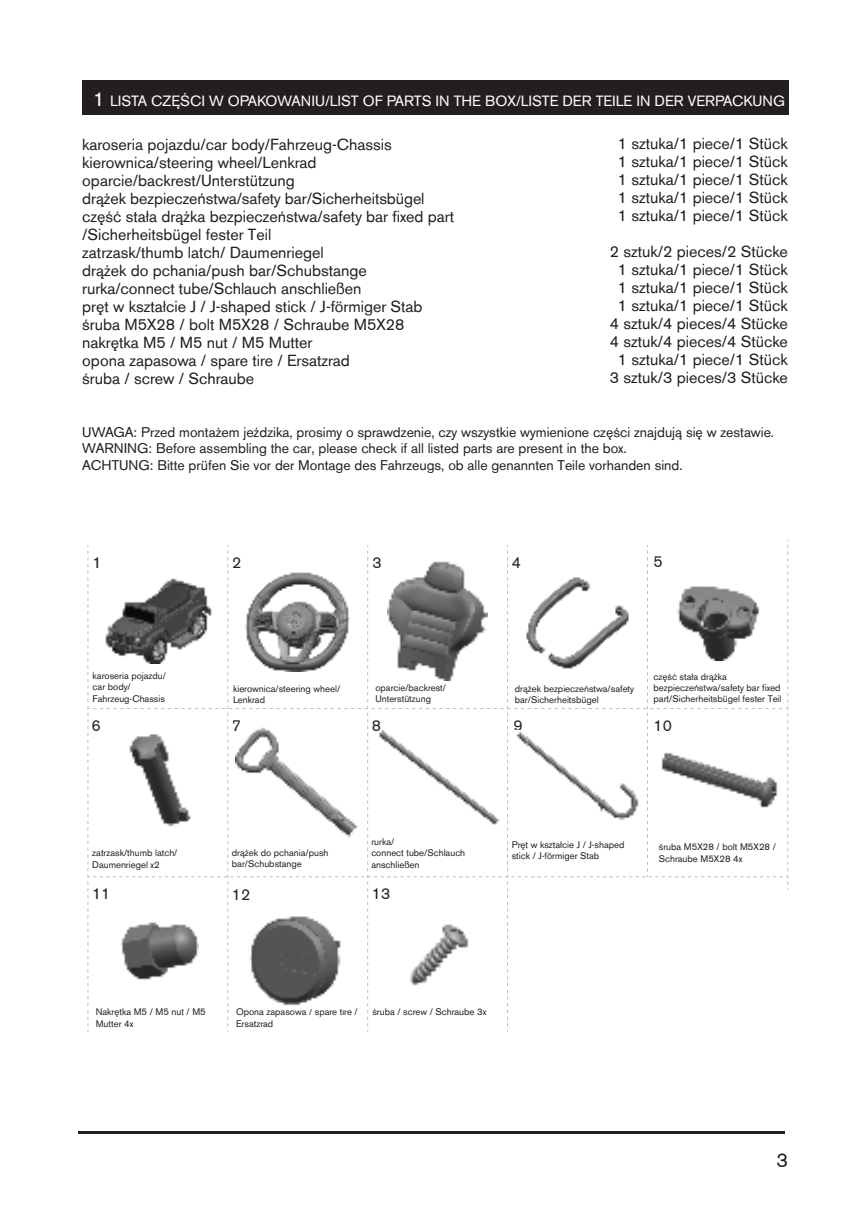
<style>
.page{position:relative;width:862px;height:1214px;background:#fff}
.page>*{position:absolute;margin:0;border:0;box-sizing:border-box;transform-origin:0 0}
.t1{font:20px "Volvo Sans";color:#231f20}
.t2{font:16px/18px "Volvo Sans";color:#231f20}
.t3{font:15.8px "Volvo Sans";color:#231f20}
.t4{font:14.8px "Volvo Sans";color:#fff}
.t5{font:14px/16.8px "Volvo Sans";color:#231f20}
.t6{font:9.6px/11px "Volvo Sans";color:#231f20}
.s1{font-size:20px}
</style>
<div class="page">
<div style="left:82px;top:81px;width:706px;height:34px;background:#231f20"></div>
<hr style="left:78px;top:1130px;width:706px;height:3px;background:#231f20">
<svg style="left:88px;top:539px;width:700px;height:492px"></svg>
<img style="left:245px;top:908px;width:105px;height:99px">
<img style="left:406px;top:916px;width:63px;height:70px">
<img style="left:119px;top:916px;width:79px;height:64px">
<img style="left:659px;top:749px;width:121px;height:59px">
<img style="left:515px;top:730px;width:124px;height:91px">
<img style="left:676px;top:580px;width:87px;height:80px">
<img style="left:371px;top:726px;width:132px;height:99px">
<img style="left:236px;top:726px;width:123px;height:112px">
<img style="left:120px;top:730px;width:76px;height:97px">
<img style="left:521px;top:571px;width:113px;height:98px">
<img style="left:387px;top:560px;width:100px;height:120px">
<img style="left:245px;top:569px;width:104px;height:102px">
<img style="left:104px;top:577px;width:109px;height:86px">
<p class="t4" style="left:93px;top:91px;width:693px"><span class="s1">1</span> LISTA CZĘŚCI W OPAKOWANIU/LIST OF PARTS IN THE BOX/LISTE DER TEILE IN DER VERPACKUNG</p>
<p class="t2" style="left:82px;top:135px;width:373px">karoseria pojazdu/car body/Fahrzeug-Chassis kierownica/steering wheel/Lenkrad oparcie/backrest/Unterstützung<br>drążek bezpieczeństwa/safety bar/Sicherheitsbügel część stała drążka bezpieczeństwa/safety bar fixed part /Sicherheitsbügel fester Teil<br>zatrzask/thumb latch/ Daumenriegel<br>drążek do pchania/push bar/Schubstange rurka/connect tube/Schlauch anschließen<br>pręt w kształcie J / J-shaped stick / J-förmiger Stab śruba M5X28 / bolt M5X28 / Schraube M5X28 nakrętka M5 / M5 nut / M5 Mutter<br>opona zapasowa / spare tire / Ersatzrad<br>śruba / screw / Schraube</p>
<p class="t2" style="left:617px;top:134px;width:172px;text-align:justify">1 sztuka/1 piece/1 Stück 1 sztuka/1 piece/1 Stück 1 sztuka/1 piece/1 Stück 1 sztuka/1 piece/1 Stück 1 sztuka/1 piece/1 Stück</p>
<p class="t2" style="left:610px;top:242px;width:179px;text-align:center">2 sztuk/2 pieces/2 Stücke<br>1 sztuka/1 piece/1 Stück<br>1 sztuka/1 piece/1 Stück<br>1 sztuka/1 piece/1 Stück<br>4 sztuk/4 pieces/4 Stücke<br>4 sztuk/4 pieces/4 Stücke<br>1 sztuka/1 piece/1 Stück<br>3 sztuk/3 pieces/3 Stücke</p>
<p class="t5" style="left:82px;top:423px;width:693px">UWAGA: Przed montażem jeździka, prosimy o sprawdzenie, czy wszystkie wymienione części znajdują się w zestawie.<br>WARNING: Before assembling the car, please check if all listed parts are present in the box.<br>ACHTUNG: Bitte prüfen Sie vor der Montage des Fahrzeugs, ob alle genannten Teile vorhanden sind.</p>
<p class="t3" style="left:93px;top:555px;width:11px">1</p>
<p class="t3" style="left:232px;top:552px;width:11px">2</p>
<p class="t3" style="left:372px;top:555px;width:11px">3</p>
<p class="t3" style="left:512px;top:555px;width:11px">4</p>
<p class="t3" style="left:653px;top:551px;width:11px">5</p>
<p class="t6" style="left:93px;top:670px;width:75px">karoseria pojazdu/ car body/<br>Fahrzeug-Chassis</p>
<p class="t6" style="left:653px;top:671px;width:129px">część stała drążka bezpieczeństwa/safety bar fixed part/Sicherheitsbügel fester Teil</p>
<p class="t3" style="left:232px;top:718px;width:11px">7</p>
<p class="t3" style="left:372px;top:715px;width:11px">8</p>
<p class="t6" style="left:375px;top:682px;width:72px">oparcie/backrest/<br>Unterstützung</p>
<p class="t6" style="left:515px;top:683px;width:121px">drążek bezpieczeństwa/safety bar/Sicherheitsbügel</p>
<p class="t6" style="left:233px;top:683px;width:109px">kierownica/steering wheel/<br>Lenkrad</p>
<p class="t3" style="left:92px;top:718px;width:11px">6</p>
<p class="t3" style="left:513px;top:718px;width:11px">9</p>
<p class="t3" style="left:653px;top:718px;width:20px">10</p>
<p class="t6" style="left:92px;top:847px;width:87px">zatrzask/thumb latch/<br>Daumenriegel x2</p>
<p class="t3" style="left:92px;top:886px;width:20px">11</p>
<p class="t6" style="left:232px;top:847px;width:98px">drążek do pchania/push bar/Schubstange</p>
<p class="t6" style="left:371px;top:836px;width:95px">rurka/<br>connect tube/Schlauch anschließen</p>
<p class="t3" style="left:232px;top:884px;width:20px">12</p>
<p class="t3" style="left:372px;top:886px;width:20px">13</p>
<p class="t6" style="left:512px;top:839px;width:114px">Pręt w kształcie J / J-shaped stick / J-förmiger Stab</p>
<p class="t6" style="left:659px;top:841px;width:119px">śruba M5X28 / bolt M5X28 /<br>Schraube M5X28 4x</p>
<p class="t6" style="left:96px;top:1006px;width:112px">Nakrętka M5 / M5 nut / M5<br>Mutter 4x</p>
<p class="t6" style="left:236px;top:1006px;width:123px">Opona zapasowa / spare tire /<br>Ersatzrad</p>
<p class="t6" style="left:372px;top:1006px;width:115px">śruba / screw / Schraube 3x</p>
<p class="t1" style="left:776px;top:1151px;width:13px">3</p>
</div>
